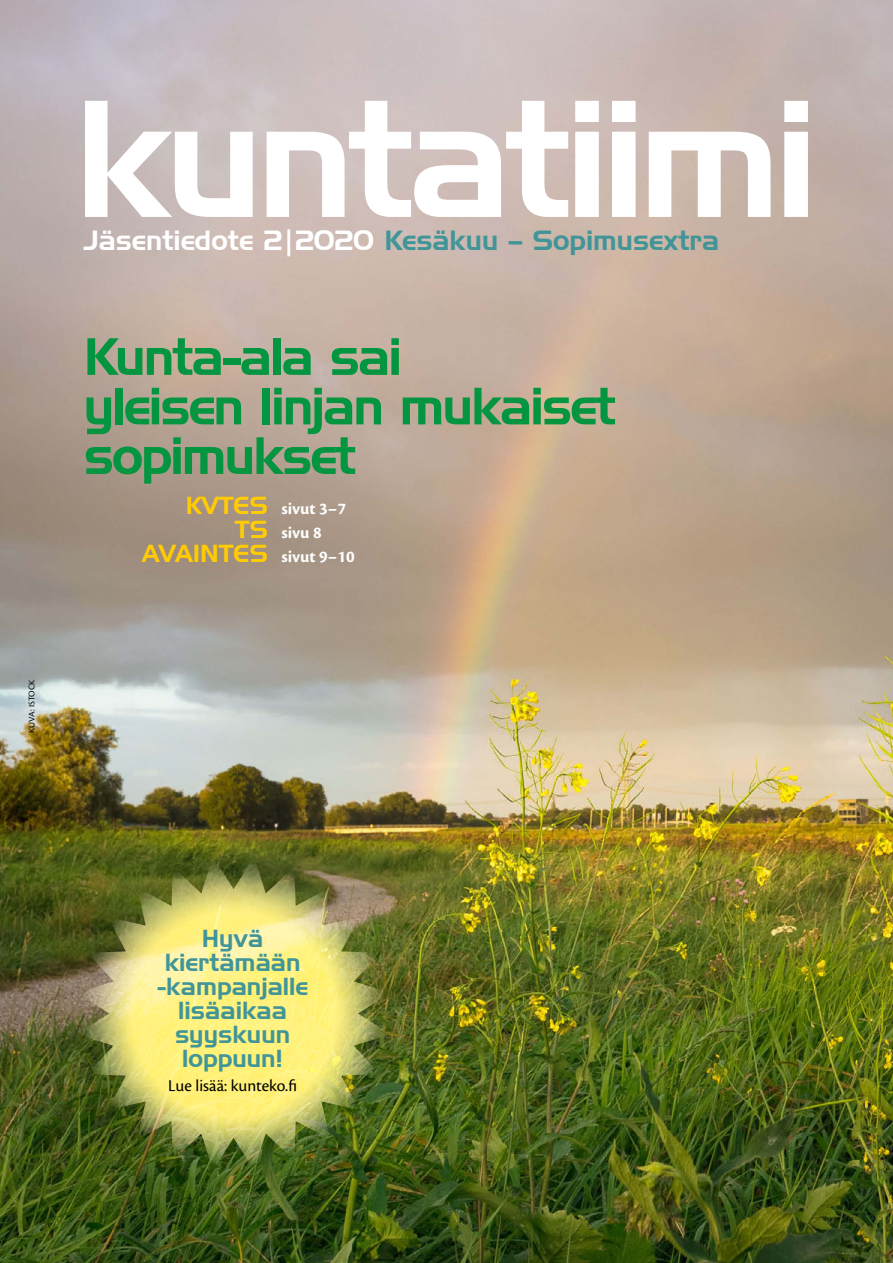
<style>
.page{position:relative;width:893px;height:1263px;background:#fff}
.page>*{position:absolute;margin:0;border:0;box-sizing:border-box;transform-origin:0 0}
.ots_hand_1{font:51px/49.5px "Handel Gothic BT";letter-spacing:-.04em;color:#03953f}
.t1{font:27px "Handel Gothic BT";color:#419598}
.sislu_hand_16_16{font:24px/24px "Handel Gothic BT";color:#419598;text-align:center}
.sislu_hand_16_16-2{font:700 17.25px "Cronos Pro";color:#fff}
.leipis_cro_115_12_SI{font:17.25px "Cronos Pro";letter-spacing:-.005em;color:#000}
.kuvaaja_6_8_EI_SIS{font:9px "Cronos Pro";letter-spacing:.005em;color:#000}
.s1{color:#fff}
.s2{font-family:"Handel Gothic BT";font-weight:400;font-size:24px;color:#ffcb05}
</style>
<div class="page">
<img style="left:0;top:0;width:893px;height:1263px">
<svg style="left:85px;top:101px;width:723px;height:116px"></svg>
<img style="left:76px;top:856px;width:315px;height:315px">
<p class="kuvaaja_6_8_EI_SIS" style="left:27px;top:733px;width:55px;rotate:-90deg">KUVA: ISTOCK</p>
<p class="t1" style="left:84px;top:224px;width:637px"><span class="s1">Jäsentiedote 2|2020</span> Kesäkuu – Sopimusextra</p>
<p class="ots_hand_1" style="left:84px;top:332px;width:320px">Kunta-ala sai</p>
<p class="ots_hand_1" style="left:84px;top:381px;width:534px">yleisen linjan mukaiset sopimukset</p>
<p class="sislu_hand_16_16-2" style="left:186px;top:499px;width:162px"><span class="s2">KVTES</span> sivut 3–7</p>
<p class="sislu_hand_16_16-2" style="left:235px;top:523px;width:88px"><span class="s2">TS</span> sivu 8</p>
<p class="sislu_hand_16_16-2" style="left:142px;top:547px;width:214px"><span class="s2">AVAINTES</span> sivut 9–10</p>
<p class="sislu_hand_16_16" style="left:157px;top:926px;width:153px">Hyvä kiertämään -kampanjalle lisäaikaa</p>
<p class="sislu_hand_16_16" style="left:175px;top:1022px;width:117px;text-align:left">syyskuun loppuun!</p>
<p class="leipis_cro_115_12_SI" style="left:168px;top:1075px;width:130px">Lue lisää: kunteko.fi</p>
</div>
